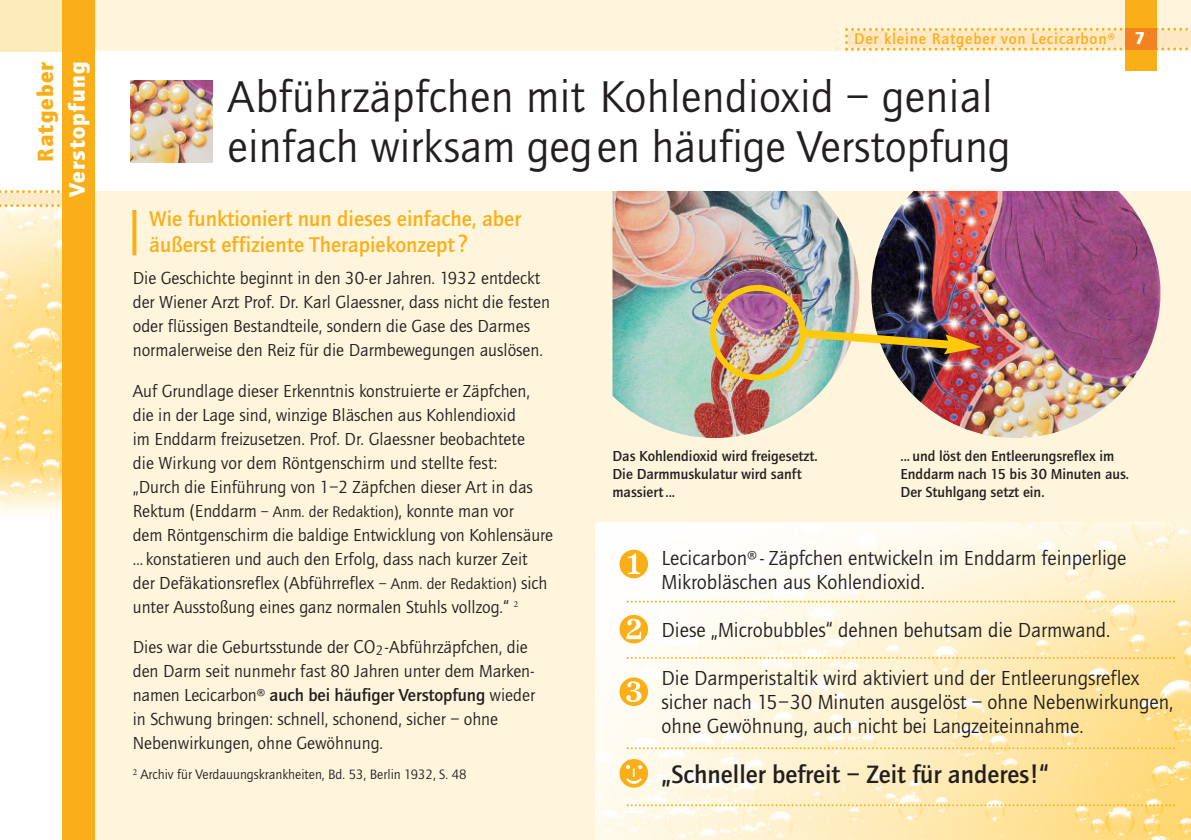
<style>
.page{position:relative;width:1191px;height:840px;background:#fff}
.page>*{position:absolute;margin:0;border:0;box-sizing:border-box;transform-origin:0 0}
.t1{font:46px/50px "Quay Sans";letter-spacing:.01em;color:#231f20}
.t2{font:500 26px "Quay Sans";color:#231f20}
.t3{font:900 23px "Quay Sans";letter-spacing:.05em;color:#fff}
.t4{font:900 23px "Quay Sans";letter-spacing:.05em;color:#faaf18}
.t5{font:500 22px/26px "Quay Sans";color:#faaf18}
.t6{font:21px/24px "Quay Sans";color:#231f20}
.t7{font:18px/24px "Quay Sans";color:#231f20}
.t8{font:500 16px "Quay Sans";letter-spacing:.05em;color:#faaf18}
.t9{font:500 15px/18px "Quay Sans";color:#231f20}
.t10{font:14px "Quay Sans";color:#231f20}
.s1{font-weight:900;font-size:18px;color:#fff}
.s2{font-size:24px}
.s3{font-size:16px}
.s4{font-size:19px}
.s5{font-weight:500}
</style>
<div class="page">
<div style="left:88px;top:0;width:1103px;height:839px;background:#fef5dc"></div>
<img style="left:595px;top:522px;width:596px;height:317px">
<div style="left:89px;top:51px;width:1102px;height:140px;background:#fff"></div>
<svg style="left:627px;top:656px;width:548px;height:2px"></svg>
<svg style="left:627px;top:746px;width:548px;height:2px"></svg>
<svg style="left:627px;top:803px;width:548px;height:2px"></svg>
<svg style="left:627px;top:600px;width:548px;height:2px"></svg>
<img style="left:612px;top:191px;width:247px;height:247px">
<img style="left:871px;top:191px;width:289px;height:247px">
<img style="left:710px;top:285px;width:271px;height:95px">
<img style="left:130px;top:80px;width:83px;height:83px">
<svg style="left:619px;top:549px;width:29px;height:29px"></svg>
<svg style="left:619px;top:614px;width:29px;height:29px"></svg>
<svg style="left:619px;top:677px;width:29px;height:28px"></svg>
<svg style="left:619px;top:758px;width:29px;height:29px"></svg>
<svg style="left:132px;top:210px;width:4px;height:45px"></svg>
<img style="left:0;top:207px;width:62px;height:307px">
<svg style="left:0;top:190px;width:62px;height:17px"></svg>
<div style="left:0;top:0;width:95px;height:51px;background:#feebbb"></div>
<div style="left:62px;top:0;width:33px;height:839px;background:#faaf18"></div>
<svg style="left:845px;top:28px;width:346px;height:23px"></svg>
<div style="left:1125px;top:0;width:31px;height:71px;background:#faaf18"></div>
<div style="left:1125px;top:28px;width:31px;height:22px;background:#f58220"></div>
<p class="t4" style="left:32px;top:162px;width:101px;rotate:-90deg">Ratgeber</p>
<p class="t3" style="left:63px;top:197px;width:137px;rotate:-90deg">Verstopfung</p>
<p class="t8" style="left:854px;top:30px;width:293px">Der kleine Ratgeber von Lecicarbon® <span class="s1">7</span></p>
<h1 class="t1" style="left:228px;top:71px;width:784px">Abführzäpfchen mit Kohlendioxid – genial einfach wirksam gegen häufige Verstopfung</h1>
<p class="t5" style="left:149px;top:205px;width:373px">Wie funktioniert nun dieses einfache, aber äußerst effiziente Therapiekonzept <span class="s2">?</span></p>
<p class="t7" style="left:133px;top:266px;width:418px">Die Geschichte beginnt in den 30-er Jahren. 1932 entdeckt der Wiener Arzt Prof. Dr. Karl Glaessner, dass nicht die festen oder flüssigen Bestandteile, sondern die Gase des Darmes normalerweise den Reiz für die Darmbewegungen auslösen.</p>
<p class="t7" style="left:133px;top:378px;width:422px">Auf Grundlage dieser Erkenntnis konstruierte er Zäpfchen, die in der Lage sind, winzige Bläschen aus Kohlendioxid<br>im Enddarm freizusetzen. Prof. Dr. Glaessner beobachtete<br>die Wirkung vor dem Röntgenschirm und stellte fest:<br>„Durch die Einführung von 1–2 Zäpfchen dieser Art in das Rektum (Enddarm <span class="s3">– Anm. der Redaktion)</span>, konnte man vor<br>dem Röntgenschirm die baldige Entwicklung von Kohlensäure … konstatieren und auch den Erfolg, dass nach kurzer Zeit der Defäkationsreflex (Abführreflex <span class="s3">– Anm. der Redaktion)</span> sich unter Ausstoßung eines ganz normalen Stuhls vollzog.“ <sup>2</sup></p>
<p class="t7" style="left:133px;top:634px;width:404px">Dies war die Geburtsstunde der <span class="s4">CO</span><sub>2</sub>-Abführzäpfchen, die den Darm seit nunmehr fast 80 Jahren unter dem Marken&shy;namen Lecicarbon® <span class="s5">auch bei häufiger Verstopfung</span> wieder in Schwung bringen: schnell, schonend, sicher – ohne Nebenwirkungen, ohne Gewöhnung.</p>
<p class="t10" style="left:133px;top:765px;width:335px"><sup>2</sup> Archiv für Verdauungskrankheiten, Bd. 53, Berlin 1932, S. 48</p>
<p class="t9" style="left:612px;top:446px;width:207px">Das Kohlendioxid wird freigesetzt.<br>Die Darmmuskulatur wird sanft massiert...</p>
<p class="t9" style="left:900px;top:446px;width:230px">... und löst den Entleerungsreflex im<br>Enddarm nach 15 bis 30 Minuten aus.<br>Der Stuhlgang setzt ein.</p>
<p class="t6" style="left:661px;top:545px;width:466px">Lecicarbon®- Zäpfchen entwickeln im Enddarm feinperlige<br>Mikrobläschen aus Kohlendioxid.</p>
<p class="t6" style="left:661px;top:617px;width:450px">Diese „Microbubbles“ dehnen behutsam die Darmwand.</p>
<p class="t6" style="left:661px;top:665px;width:513px">Die Darmperistaltik wird aktiviert und der Entleerungsreflex sicher nach 15–30 Minuten ausgelöst – ohne Nebenwirkungen, ohne Gewöhnung, auch nicht bei Langzeiteinnahme.</p>
<h2 class="t2" style="left:661px;top:758px;width:389px">„Schneller befreit – Zeit für anderes!“</h2>
</div>
